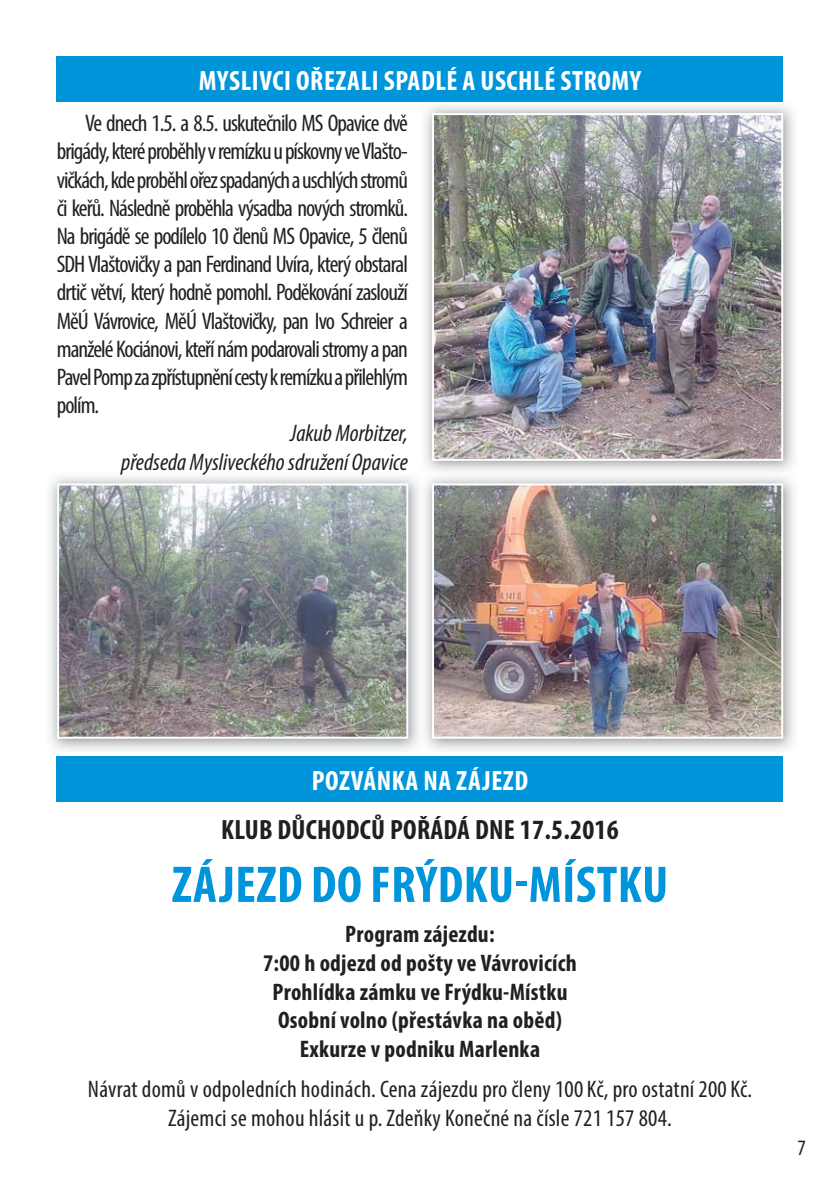
<style>
.page{position:relative;width:840px;height:1191px;background:#fff}
.page>*{position:absolute;margin:0;border:0;box-sizing:border-box;transform-origin:0 0}
.t1{font:700 condensed 52px "Myriad Pro";letter-spacing:.01em;color:#0095da}
.t2{font:700 condensed 28px "Myriad Pro";letter-spacing:.02em;color:#fff}
.t3{font:700 condensed 28px "Myriad Pro";letter-spacing:.01em;color:#231f20}
.t4{font:condensed 24px/28.2px "Myriad Pro";letter-spacing:.01em;color:#231f20;text-align:justify}
.t5{font:700 condensed 24px/28.8px "Myriad Pro";letter-spacing:.01em;color:#231f20;text-align:center}
.t6{font:italic condensed 24px/28.2px "Myriad Pro";color:#231f20;text-align:right}
.t7{font:condensed 22px "Myriad Pro";color:#231f20}
</style>
<div class="page">
<img style="left:424px;top:105px;width:370px;height:646px">
<img style="left:432px;top:483px;width:350px;height:255px">
<div style="left:57px;top:57px;width:725px;height:45px;background:#0095da"></div>
<img style="left:49px;top:476px;width:370px;height:275px">
<svg style="left:57px;top:483px;width:351px;height:255px;background:#8d9092"></svg>
<img style="left:424px;top:472px;width:370px;height:4px">
<img style="left:432px;top:113px;width:350px;height:348px">
<div style="left:57px;top:756px;width:725px;height:46px;background:#0095da"></div>
<p class="t2" style="left:199px;top:70px;width:443px">MYSLIVCI OŘEZALI SPADLÉ A USCHLÉ STROMY</p>
<p class="t4" style="left:57px;top:111px;width:352px;text-indent:28px">Ve dnech 1.5. a 8.5. uskutečnilo MS Opavice dvě brigády, které proběhly v remízku u pískovny ve Vlašto&shy;vičkách, kde proběhl ořez spadaných a uschlých stromů či keřů. Následně proběhla výsadba nových stromků.<br>Na brigádě se podílelo 10 členů MS Opavice, 5 členů SDH Vlaštovičky a pan Ferdinand Uvíra, který obstaral drtič větví, který hodně pomohl. Poděkování zaslouží MěÚ Vávrovice, MěÚ Vlaštovičky, pan Ivo Schreier a manželé Kociánovi, kteří nám podarovali stromy a pan Pavel Pomp za zpřístupnění cesty k remízku a přilehlým polím.</p>
<p class="t6" style="left:121px;top:422px;width:288px">Jakub Morbitzer,<br>předseda M sliveckého sdružení O avice</p>
<p class="t6" style="left:204px;top:450px;width:10px">y</p>
<p class="t6" style="left:362px;top:450px;width:11px">p</p>
<p class="t2" style="left:312px;top:770px;width:218px">POZVÁNKA NA ZÁJEZD</p>
<p class="t3" style="left:221px;top:818px;width:399px">KLUB DŮCHODCŮ POŘÁDÁ DNE 17.5.2016</p>
<h1 class="t1" style="left:172px;top:865px;width:497px">ZÁJEZD DO FRÝDKU-MÍSTKU</h1>
<p class="t5" style="left:263px;top:922px;width:315px">Program zájezdu:<br>7:00 h odjezd od pošty ve Vávrovicích<br>Prohlídka zámku ve Frýdku-Místku<br>Osobní volno (přestávka na oběd)<br>Exkurze v podniku Marlenka</p>
<p class="t4" style="left:88px;top:1077px;width:665px;line-height:28.8px;text-align:center">Návrat domů v odpoledních hodinách. Cena zájezdu pro členy 100 Kč, pro ostatní 200 Kč.<br>Zájemci se mohou hlásit u p. Zdeňky Konečné na čísle 721 157 804.</p>
<p class="t7" style="left:797px;top:1139px;width:10px">7</p>
</div>
